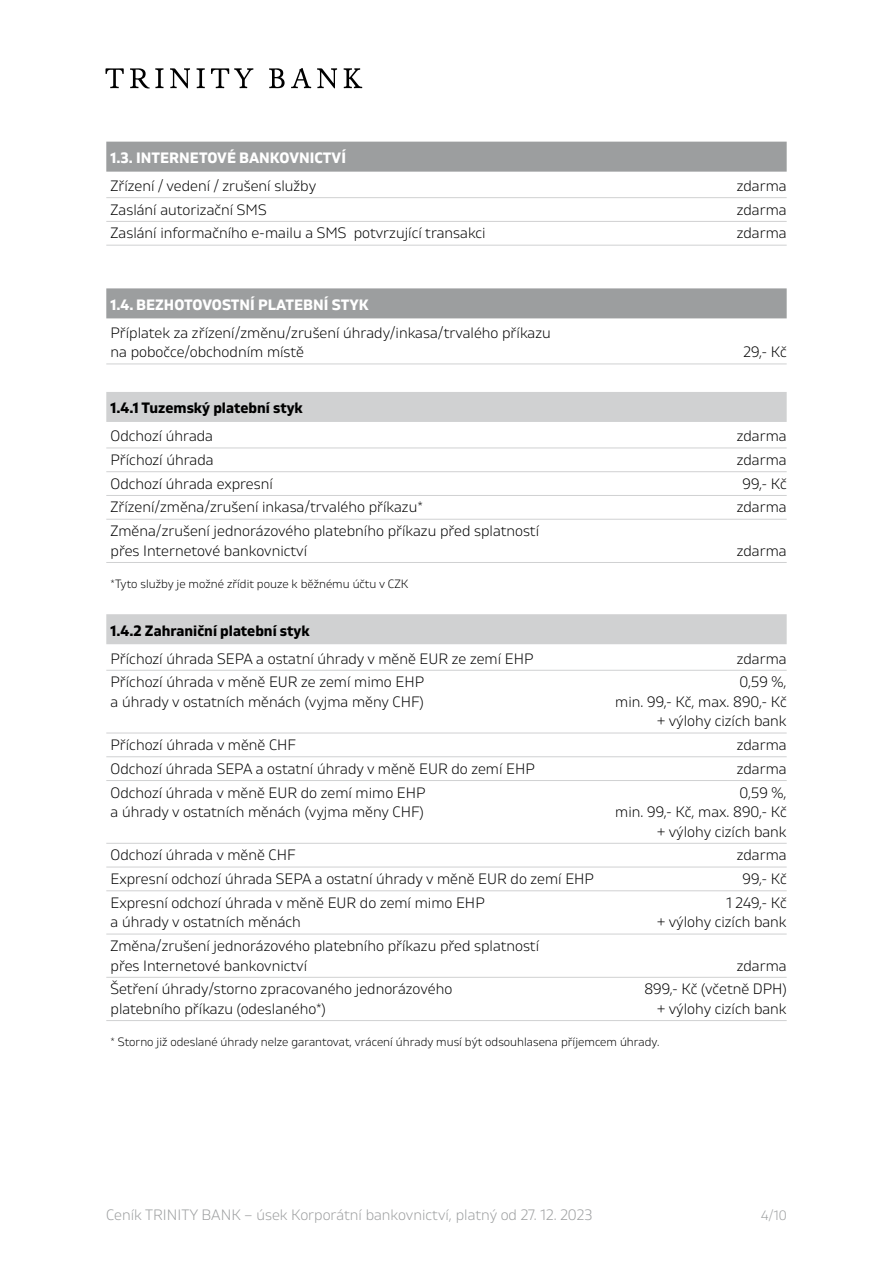
<style>
.page{position:relative;width:893px;height:1263px;background:#fff}
.page>*{position:absolute;margin:0;border:0;box-sizing:border-box;transform-origin:0 0}
.t1{font:300 15px/19.5px "Gilam";color:#000}
.t2{font:300 15px "Gilam";color:#9c9e9f}
.t3{font:700 15px "Gilam";color:#fff}
.t4{font:700 15px "Gilam";color:#000}
.t5{font:300 13.5px "Gilam";color:#9c9e9f}
.t6{font:300 12px "Gilam";color:#000}
</style>
<div class="page">
<svg style="left:269px;top:68px;width:93px;height:20px"></svg>
<svg style="left:106px;top:68px;width:147px;height:20px"></svg>
<div style="left:106px;top:142px;width:681px;height:30px;background:#9c9e9f"></div>
<hr style="left:106px;top:197px;width:681px;height:1px;background:#d0d1d2">
<hr style="left:106px;top:221px;width:681px;height:1px;background:#d0d1d2">
<hr style="left:106px;top:245px;width:681px;height:1px;background:#d0d1d2">
<div style="left:106px;top:288px;width:681px;height:30px;background:#9c9e9f"></div>
<hr style="left:106px;top:364px;width:681px;height:1px;background:#d0d1d2">
<div style="left:106px;top:392px;width:681px;height:30px;background:#d0d1d2"></div>
<hr style="left:106px;top:448px;width:681px;height:1px;background:#d0d1d2">
<hr style="left:106px;top:471px;width:681px;height:1px;background:#d0d1d2">
<hr style="left:106px;top:495px;width:681px;height:1px;background:#d0d1d2">
<hr style="left:106px;top:519px;width:681px;height:1px;background:#d0d1d2">
<hr style="left:106px;top:562px;width:681px;height:1px;background:#d0d1d2">
<div style="left:106px;top:614px;width:681px;height:30px;background:#d0d1d2"></div>
<hr style="left:106px;top:670px;width:681px;height:1px;background:#d0d1d2">
<hr style="left:106px;top:733px;width:681px;height:1px;background:#d0d1d2">
<hr style="left:106px;top:756px;width:681px;height:1px;background:#d0d1d2">
<hr style="left:106px;top:780px;width:681px;height:1px;background:#d0d1d2">
<hr style="left:106px;top:843px;width:681px;height:1px;background:#d0d1d2">
<hr style="left:106px;top:867px;width:681px;height:1px;background:#d0d1d2">
<hr style="left:106px;top:890px;width:681px;height:1px;background:#d0d1d2">
<hr style="left:106px;top:934px;width:681px;height:1px;background:#d0d1d2">
<hr style="left:106px;top:977px;width:681px;height:1px;background:#d0d1d2">
<hr style="left:106px;top:1020px;width:681px;height:1px;background:#d0d1d2">
<p class="t3" style="left:111px;top:147px;width:237px">1.3. INTERNETOVÉ BANKOVNICTVÍ</p>
<p class="t1" style="left:111px;top:175px;width:207px">Zřízení / vedení / zrušení služby</p>
<p class="t1" style="left:737px;top:175px;width:51px">zdarma</p>
<p class="t1" style="left:111px;top:199px;width:157px">Zaslání autorizační SMS</p>
<p class="t1" style="left:737px;top:199px;width:51px">zdarma</p>
<p class="t1" style="left:111px;top:223px;width:377px">Zaslání informačního e-mailu a SMS potvrzující transakci</p>
<p class="t1" style="left:737px;top:223px;width:51px">zdarma</p>
<p class="t3" style="left:111px;top:293px;width:260px">1.4. BEZHOTOVOSTNÍ PLATEBNÍ STYK</p>
<p class="t1" style="left:111px;top:322px;width:442px">Příplatek za zřízení/změnu/zrušení úhrady/inkasa/trvalého příkazu na pobočce/obchodním místě</p>
<p class="t1" style="left:743px;top:341px;width:45px">29,- Kč</p>
<p class="t4" style="left:111px;top:397px;width:194px">1.4.1 Tuzemský platební styk</p>
<p class="t1" style="left:111px;top:425px;width:104px">Odchozí úhrada</p>
<p class="t1" style="left:737px;top:425px;width:51px">zdarma</p>
<p class="t1" style="left:111px;top:449px;width:105px">Příchozí úhrada</p>
<p class="t1" style="left:737px;top:449px;width:51px">zdarma</p>
<p class="t1" style="left:111px;top:473px;width:164px">Odchozí úhrada expresní</p>
<p class="t1" style="left:742px;top:473px;width:46px">99,- Kč</p>
<p class="t1" style="left:111px;top:497px;width:314px">Zřízení/změna/zrušení inkasa/trvalého příkazu*</p>
<p class="t1" style="left:737px;top:497px;width:51px">zdarma</p>
<p class="t1" style="left:111px;top:520px;width:430px">Změna/zrušení jednorázového platebního příkazu před splatností přes Internetové bankovnictví</p>
<p class="t1" style="left:737px;top:540px;width:51px">zdarma</p>
<p class="t6" style="left:111px;top:575px;width:299px">*Tyto služby je možné zřídit pouze k běžnému účtu v CZK</p>
<p class="t4" style="left:111px;top:619px;width:201px">1.4.2 Zahraniční platební styk</p>
<p class="t1" style="left:111px;top:648px;width:424px">Příchozí úhrada SEPA a ostatní úhrady v měně EUR ze zemí EHP</p>
<p class="t1" style="left:737px;top:648px;width:51px">zdarma</p>
<p class="t1" style="left:111px;top:671px;width:315px">Příchozí úhrada v měně EUR ze zemí mimo EHP</p>
<p class="t1" style="left:739px;top:671px;width:49px">0,59 %,</p>
<p class="t1" style="left:111px;top:691px;width:315px">a úhrady v ostatních měnách (vyjma měny CHF)</p>
<p class="t1" style="left:615px;top:691px;width:173px;text-align:right">min. 99,- Kč, max. 890,- Kč + výlohy cizích bank</p>
<p class="t1" style="left:111px;top:734px;width:187px">Příchozí úhrada v měně CHF</p>
<p class="t1" style="left:737px;top:734px;width:51px">zdarma</p>
<p class="t1" style="left:111px;top:758px;width:426px">Odchozí úhrada SEPA a ostatní úhrady v měně EUR do zemí EHP</p>
<p class="t1" style="left:737px;top:758px;width:51px">zdarma</p>
<p class="t1" style="left:111px;top:782px;width:316px">Odchozí úhrada v měně EUR do zemí mimo EHP</p>
<p class="t1" style="left:739px;top:782px;width:49px">0,59 %,</p>
<p class="t1" style="left:111px;top:801px;width:315px">a úhrady v ostatních měnách (vyjma měny CHF)</p>
<p class="t1" style="left:615px;top:801px;width:173px;text-align:right">min. 99,- Kč, max. 890,- Kč + výlohy cizích bank</p>
<p class="t1" style="left:111px;top:844px;width:187px">Odchozí úhrada v měně CHF</p>
<p class="t1" style="left:737px;top:844px;width:51px">zdarma</p>
<p class="t1" style="left:111px;top:868px;width:485px">Expresní odchozí úhrada SEPA a ostatní úhrady v měně EUR do zemí EHP</p>
<p class="t1" style="left:742px;top:868px;width:46px">99,- Kč</p>
<p class="t1" style="left:111px;top:892px;width:376px">Expresní odchozí úhrada v měně EUR do zemí mimo EHP</p>
<p class="t1" style="left:726px;top:892px;width:62px">1 249,- Kč</p>
<p class="t1" style="left:111px;top:911px;width:192px">a úhrady v ostatních měnách</p>
<p class="t1" style="left:657px;top:911px;width:131px">+ výlohy cizích bank</p>
<p class="t1" style="left:111px;top:935px;width:430px">Změna/zrušení jednorázového platebního příkazu před splatností přes Internetové bankovnictví</p>
<p class="t1" style="left:737px;top:955px;width:51px">zdarma</p>
<p class="t1" style="left:111px;top:978px;width:343px">Šetření úhrady/storno zpracovaného jednorázového</p>
<p class="t1" style="left:644px;top:978px;width:144px">899,- Kč (včetně DPH)</p>
<p class="t1" style="left:111px;top:998px;width:217px">platebního příkazu (odeslaného*)</p>
<p class="t1" style="left:657px;top:998px;width:131px">+ výlohy cizích bank</p>
<p class="t6" style="left:111px;top:1033px;width:550px">* Storno již odeslané úhrady nelze garantovat, vrácení úhrady musí být odsouhlasena příjemcem úhrady.</p>
<p class="t2" style="left:106px;top:1204px;width:487px">Ceník TRINITY BANK – úsek Korporátní bankovnictví, platný od 27. 12. 2023</p>
<p class="t5" style="left:761px;top:1206px;width:27px">4/10</p>
</div>
